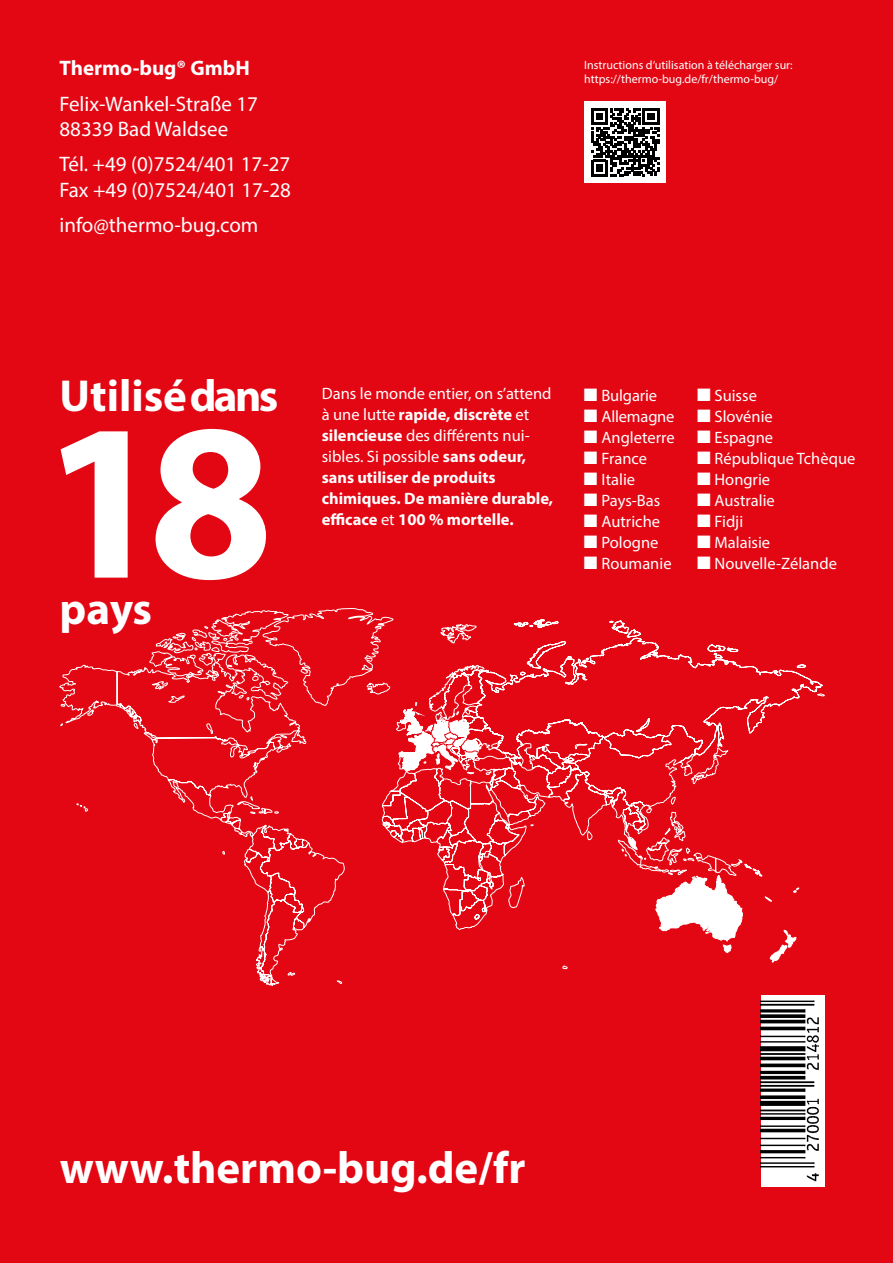
<style>
.page{position:relative;width:893px;height:1263px;background:#e30613}
.page>*{position:absolute;margin:0;border:0;box-sizing:border-box;transform-origin:0 0}
.t1{font:700 225px "Myriad Pro";color:#fff}
.t2{font:700 45px "Myriad Pro";color:#fff}
.t3{font:21px/25.2px "Myriad Pro";color:#fff}
.t4{font:700 21px "Myriad Pro";color:#fff}
.t5{font:700 16.5px/21px "Myriad Pro";color:#fff}
.t6{font:16.5px "Myriad Pro";color:#fff}
.t7{font:12px/14.4px "Myriad Pro";color:#fff}
.s1{font-weight:400}
</style>
<div class="page">
<svg style="left:59px;top:608px;width:766px;height:378px"></svg>
<svg style="left:770px;top:930px;width:26px;height:32px"></svg>
<svg style="left:656px;top:875px;width:87px;height:78px"></svg>
<svg style="left:793px;top:887px;width:6px;height:6px"></svg>
<svg style="left:398px;top:702px;width:83px;height:70px"></svg>
<svg style="left:628px;top:838px;width:9px;height:12px"></svg>
<img style="left:761px;top:995px;width:63px;height:191px">
<div style="left:584px;top:101px;width:82px;height:82px;background:#fff"></div>
<svg style="left:591px;top:108px;width:68px;height:68px"></svg>
<p class="t4" style="left:60px;top:55px;width:192px">Thermo-bug® GmbH</p>
<p class="t3" style="left:60px;top:91px;width:200px">Felix-Wankel-Straße 17<br>88339 Bad Waldsee</p>
<p class="t3" style="left:60px;top:151px;width:233px">Tél. +49 (0)7524/401 17-27<br>Fax +49 (0)7524/401 17-28</p>
<p class="t3" style="left:60px;top:212px;width:200px">info@thermo-bug.com</p>
<p class="t7" style="left:584px;top:57px;width:210px">Instructions d‘utilisation à télécharger sur: https://thermo-bug.de/fr/thermo-bug/</p>
<h2 class="t2" style="left:60px;top:366px;width:220px">Utilisé dans</h2>
<p class="t6" style="left:697px;top:385px;width:61px">■ Suisse</p>
<p class="t6" style="left:697px;top:406px;width:77px">■ Slovénie</p>
<p class="t6" style="left:697px;top:427px;width:78px">■ Espagne</p>
<p class="t6" style="left:697px;top:448px;width:160px">■ République Tchèque</p>
<p class="t6" style="left:697px;top:469px;width:75px">■ Hongrie</p>
<p class="t6" style="left:697px;top:490px;width:79px">■ Australie</p>
<p class="t6" style="left:697px;top:511px;width:48px">■ Fidji</p>
<p class="t6" style="left:697px;top:532px;width:75px">■ Malaisie</p>
<p class="t6" style="left:697px;top:553px;width:141px">■ Nouvelle-Zélande</p>
<p class="t5" style="left:322px;top:383px;width:233px"><span class="s1">Dans le monde entier, on s’attend à une lutte</span> rapide, discrète <span class="s1">et </span>silencieuse <span class="s1">des différents nui&shy;sibles. Si possible</span> sans odeur, sans utiliser de produits chimiques. De manière durable, efficace <span class="s1">et</span> 100 % mortelle.</p>
<p class="t6" style="left:584px;top:385px;width:75px">■ Bulgarie</p>
<p class="t6" style="left:584px;top:406px;width:92px">■ Allemagne</p>
<p class="t6" style="left:584px;top:427px;width:92px">■ Angleterre</p>
<p class="t6" style="left:584px;top:448px;width:65px">■ France</p>
<p class="t6" style="left:584px;top:469px;width:53px">■ Italie</p>
<p class="t6" style="left:584px;top:490px;width:78px">■ Pays-Bas</p>
<p class="t6" style="left:584px;top:511px;width:78px">■ Autriche</p>
<p class="t6" style="left:584px;top:532px;width:76px">■ Pologne</p>
<h1 class="t1" style="left:41px;top:355px;width:233px">18</h1>
<p class="t6" style="left:584px;top:553px;width:89px">■ Roumanie</p>
<h2 class="t2" style="left:60px;top:579px;width:94px">pays</h2>
<h2 class="t2" style="left:60px;top:1139px;width:467px">www.thermo-bug.de/fr</h2>
</div>
